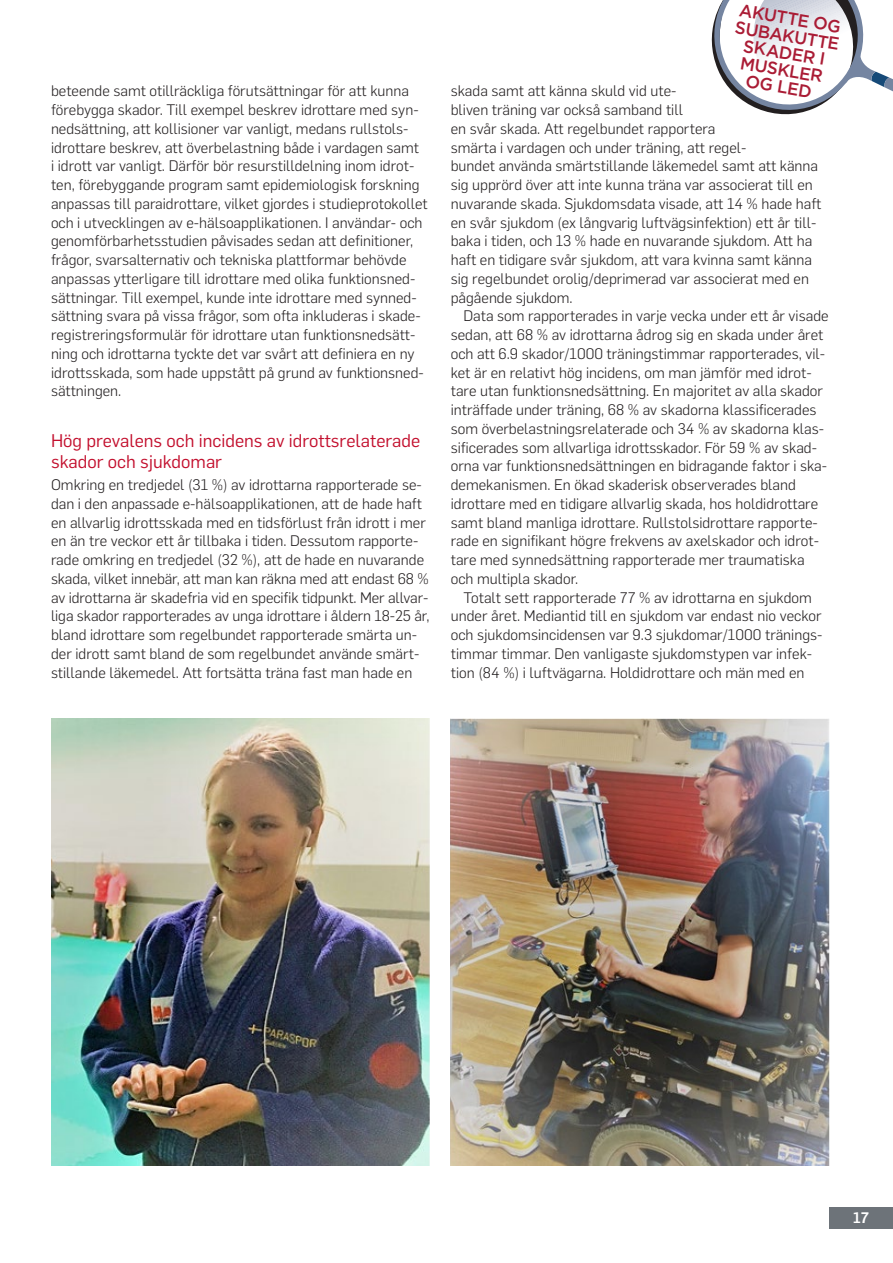
<style>
.page{position:relative;width:893px;height:1263px;background:#fff}
.page>*{position:absolute;margin:0;border:0;box-sizing:border-box;transform-origin:0 0}
.t1{font:18px/21px "Flama";color:#c3102e}
.t2{font:500 17.7px/17.2px "Gotham";color:#aa1c35;text-align:center}
.t3{font:300 15px/18.8px "Flama";color:#231f20}
.t4{font:500 15px "Flama";color:#fff}
</style>
<div class="page">
<div style="left:829px;top:1208px;width:64px;height:21px;background:#6d7379"></div>
<svg style="left:711px;top:0;width:182px;height:115px"></svg>
<img style="left:51px;top:719px;width:378px;height:446px">
<img style="left:451px;top:719px;width:378px;height:446px">
<p class="t3" style="left:51px;top:81px;width:378px">beteende samt otillräckliga förutsättningar för att kunna förebygga skador. Till exempel beskrev idrottare med syn&shy;nedsättning, att kollisioner var vanligt, medans rullstols&shy;idrottare beskrev, att överbelastning både i vardagen samt<br>i idrott var vanligt. Därför bör resurstilldelning inom idrot&shy;ten, förebyggande program samt epidemiologisk forskning anpassas till paraidrottare, vilket gjordes i studieprotokollet och i utvecklingen av e-hälsoapplikationen. I användar- och genomförbarhetsstudien påvisades sedan att definitioner, frågor, svarsalternativ och tekniska plattformar behövde anpassas ytterligare till idrottare med olika funktionsned&shy;sättningar. Till exempel, kunde inte idrottare med synned&shy;sättning svara på vissa frågor, som ofta inkluderas i skade&shy;registreringsformulär för idrottare utan funktionsnedsätt&shy;ning och idrottarna tyckte det var svårt att definiera en ny idrottsskada, som hade uppstått på grund av funktionsned&shy;sättningen.</p>
<p class="t1" style="left:51px;top:429px;width:371px">Hög prevalens och incidens av idrottsrelaterade skador och sjukdomar</p>
<p class="t3" style="left:51px;top:475px;width:380px">Omkring en tredjedel (31 %) av idrottarna rapporterade se&shy;dan i den anpassade e-hälsoapplikationen, att de hade haft en allvarlig idrottsskada med en tidsförlust från idrott i mer en än tre veckor ett år tillbaka i tiden. Dessutom rapporte&shy;rade omkring en tredjedel (32 %), att de hade en nuvarande skada, vilket innebär, att man kan räkna med att endast 68 % av idrottarna är skadefria vid en specifik tidpunkt. Mer allvar&shy;liga skador rapporterades av unga idrottare i åldern 18-25 år, bland idrottare som regelbundet rapporterade smärta un&shy;der idrott samt bland de som regelbundet använde smärt&shy;stillande läkemedel. Att fortsätta träna fast man hade en</p>
<p class="t2" style="left:740px;top:0;width:107px;rotate:10deg">AKUTTE OG<br>SUBAKUTTE<br>SKADER I<br>MUSKLER<br>OG LED</p>
<p class="t3" style="left:451px;top:81px;width:372px">skada samt att känna skuld vid ute-<br>bliven träning var också samband till<br>en svår skada. Att regelbundet rapportera<br>smärta i vardagen och under träning, att regel-<br>bundet använda smärtstillande läkemedel samt att känna sig upprörd över att inte kunna träna var associerat till en nuvarande skada. Sjukdomsdata visade, att 14 % hade haft en svår sjukdom (ex långvarig luftvägsinfektion) ett år till&shy;baka i tiden, och 13 % hade en nuvarande sjukdom. Att ha haft en tidigare svår sjukdom, att vara kvinna samt känna sig regelbundet orolig/deprimerad var associerat med en pågående sjukdom.</p>
<p class="t3" style="left:451px;top:306px;width:379px;text-indent:13px">Data som rapporterades in varje vecka under ett år visade sedan, att 68 % av idrottarna ådrog sig en skada under året och att 6.9 skador/1000 träningstimmar rapporterades, vil&shy;ket är en relativt hög incidens, om man jämför med idrot&shy;tare utan funktionsnedsättning. En majoritet av alla skador inträffade under träning, 68 % av skadorna klassificerades som överbelastningsrelaterade och 34 % av skadorna klas&shy;sificerades som allvarliga idrottsskador. För 59 % av skad&shy;orna var funktionsnedsättningen en bidragande faktor i ska&shy;demekanismen. En ökad skaderisk observerades bland idrottare med en tidigare allvarlig skada, hos holdidrottare samt bland manliga idrottare. Rullstolsidrottare rapporte&shy;rade en signifikant högre frekvens av axelskador och idrot&shy;tare med synnedsättning rapporterade mer traumatiska och multipla skador.</p>
<p class="t3" style="left:451px;top:587px;width:372px;text-indent:13px">Totalt sett rapporterade 77 % av idrottarna en sjukdom under året. Mediantid till en sjukdom var endast nio veckor och sjukdomsincidensen var 9.3 sjukdomar/1000 tränings&shy;timmar timmar. Den vanligaste sjukdomstypen var infek&shy;tion (84 %) i luftvägarna. Holdidrottare och män med en</p>
<p class="t4" style="left:853px;top:1207px;width:18px">17</p>
</div>
